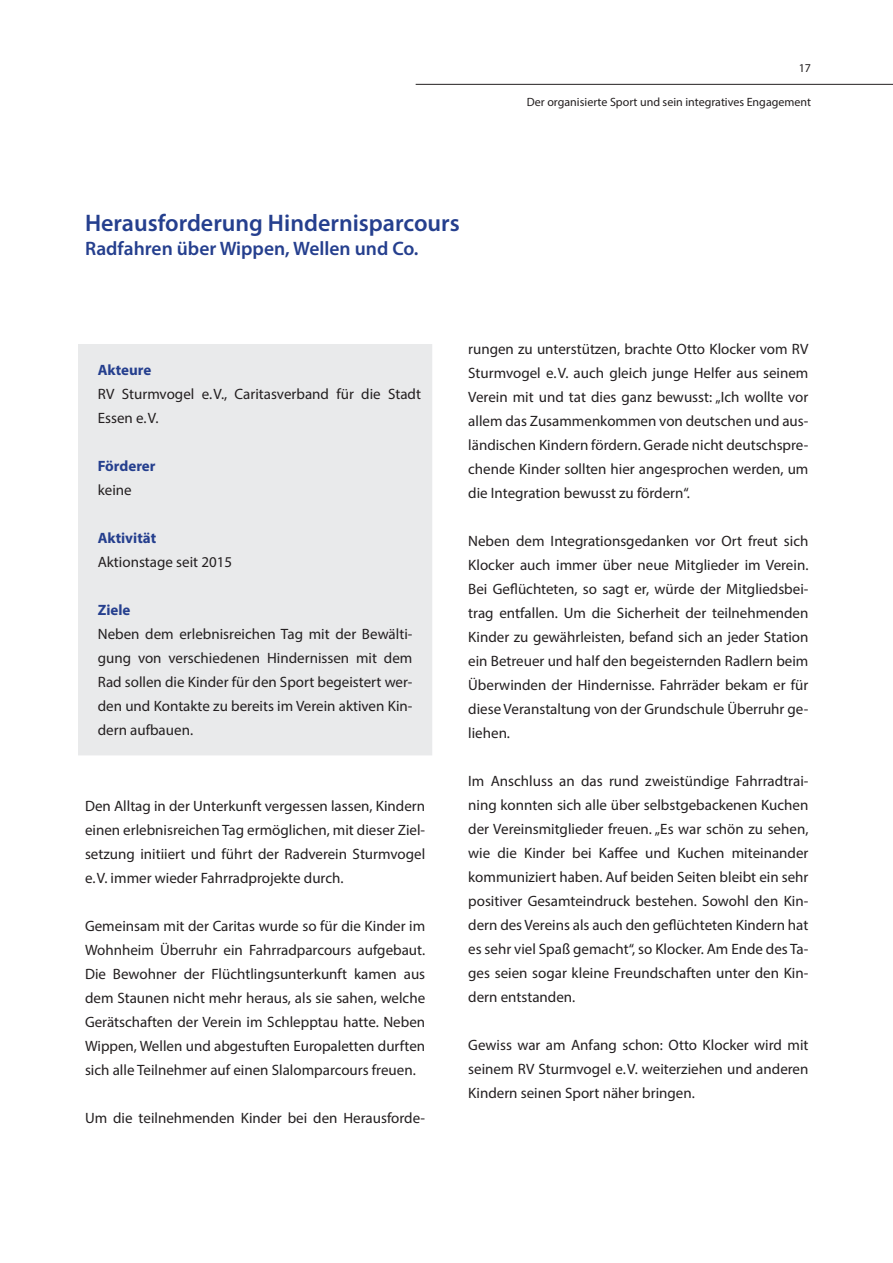
<style>
.page{position:relative;width:893px;height:1263px;background:#fff}
.page>*{position:absolute;margin:0;border:0;box-sizing:border-box;transform-origin:0 0}
.t1{font:600 24px "Myriad Pro";color:#253f8e}
.t2{font:600 19.5px "Myriad Pro";color:#253f8e}
.t3{font:15px/24px "Myriad Pro";color:#231f20;text-align:justify}
.t4{font:700 15px "Myriad Pro";color:#253f8e}
.t5{font:12px "Myriad Pro";color:#231f20}
</style>
<div class="page">
<div style="left:78px;top:344px;width:354px;height:411px;background:#e9eaeb"></div>
<hr style="left:416px;top:84px;width:477px;height:1px;background:#231f20">
<p class="t5" style="left:799px;top:60px;width:14px">17</p>
<p class="t5" style="left:527px;top:95px;width:286px">Der organisierte Sport und sein integratives Engagement</p>
<h1 class="t1" style="left:85px;top:207px;width:376px">Herausforderung Hindernisparcours</h1>
<h2 class="t2" style="left:85px;top:236px;width:335px">Radfahren über Wippen, Wellen und Co.</h2>
<p class="t4" style="left:98px;top:360px;width:55px">Akteure</p>
<p class="t3" style="left:98px;top:382px;width:325px">RV Sturmvogel e. V., Caritasverband für die Stadt<br>Essen e. V.</p>
<p class="t4" style="left:98px;top:456px;width:59px">Förderer</p>
<p class="t3" style="left:98px;top:478px;width:35px">keine</p>
<p class="t4" style="left:98px;top:528px;width:60px">Aktivität</p>
<p class="t3" style="left:98px;top:550px;width:136px">Aktionstage seit 2015</p>
<p class="t4" style="left:98px;top:600px;width:34px">Ziele</p>
<p class="t3" style="left:98px;top:622px;width:316px">Neben dem erlebnisreichen Tag mit der Bewälti&shy;gung von verschiedenen Hindernissen mit dem Rad sollen die Kinder für den Sport begeistert wer&shy;den und Kontakte zu bereits im Verein aktiven Kin&shy;dern aufbauen.</p>
<p class="t3" style="left:85px;top:793px;width:342px">Den Alltag in der Unterkunft vergessen lassen, Kindern einen erlebnisreichen Tag ermöglichen, mit dieser Ziel&shy;setzung initiiert und führt der Radverein Sturmvogel e. V. immer wieder Fahrradprojekte durch.</p>
<p class="t3" style="left:85px;top:913px;width:342px">Gemeinsam mit der Caritas wurde so für die Kinder im Wohnheim Überruhr ein Fahrradparcours aufgebaut.<br>Die Bewohner der Flüchtlingsunterkunft kamen aus dem Staunen nicht mehr heraus, als sie sahen, welche Gerätschaften der Verein im Schlepptau hatte. Neben Wippen, Wellen und abgestuften Europaletten durften sich alle Teilnehmer auf einen Slalomparcours freuen.</p>
<p class="t3" style="left:85px;top:1105px;width:342px">Um die teilnehmenden Kinder bei den Herausforde-</p>
<p class="t3" style="left:468px;top:336px;width:342px">rungen zu unterstützen, brachte Otto Klocker vom RV Sturmvogel e. V. auch gleich junge Helfer aus seinem Verein mit und tat dies ganz bewusst: „Ich wollte vor allem das Zusammenkommen von deutschen und aus&shy;ländischen Kindern fördern. Gerade nicht deutschspre&shy;chende Kinder sollten hier angesprochen werden, um die Integration bewusst zu fördern“.</p>
<p class="t3" style="left:468px;top:528px;width:342px">Neben dem Integrationsgedanken vor Ort freut sich Klocker auch immer über neue Mitglieder im Verein.<br>Bei Geflüchteten, so sagt er, würde der Mitgliedsbei&shy;trag entfallen. Um die Sicherheit der teilnehmenden Kinder zu gewährleisten, befand sich an jeder Station ein Betreuer und half den begeisternden Radlern beim Überwinden der Hindernisse. Fahrräder bekam er für diese Veranstaltung von der Grundschule Überruhr ge&shy;liehen.</p>
<p class="t3" style="left:468px;top:768px;width:342px">Im Anschluss an das rund zweistündige Fahrradtrai&shy;ning konnten sich alle über selbstgebackenen Kuchen der Vereinsmitglieder freuen. „Es war schön zu sehen, wie die Kinder bei Kaffee und Kuchen miteinander kommuniziert haben. Auf beiden Seiten bleibt ein sehr positiver Gesamteindruck bestehen. Sowohl den Kin&shy;dern des Vereins als auch den geflüchteten Kindern hat es sehr viel Spaß gemacht“, so Klocker. Am Ende des Ta&shy;ges seien sogar kleine Freundschaften unter den Kin&shy;dern entstanden.</p>
<p class="t3" style="left:468px;top:1032px;width:342px">Gewiss war am Anfang schon: Otto Klocker wird mit seinem RV Sturmvogel e. V. weiterziehen und anderen Kindern seinen Sport näher bringen.</p>
</div>
